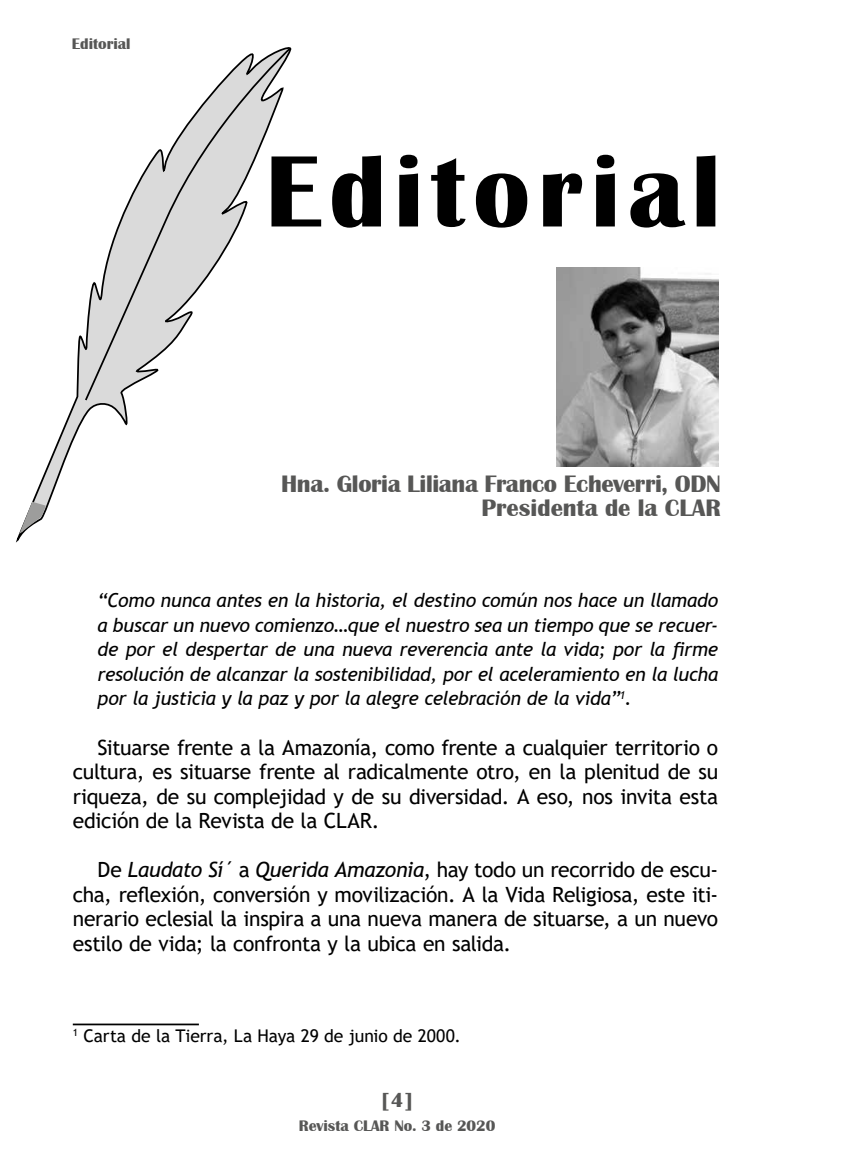
<style>
.page{position:relative;width:844px;height:1166px;background:#fff}
.page>*{position:absolute;margin:0;border:0;box-sizing:border-box;transform-origin:0 0}
.t1{font:700 105px "Britannic";letter-spacing:.075em;color:#000}
.t2{font:700 24.5px/24.5px "Britannic";letter-spacing:-.015em;color:#575756;text-align:right}
.t3{font:21px/24.5px "Trebuchet MS";letter-spacing:-.015em;color:#000;text-align:justify}
.t4{font:700 21px "Britannic";color:#575756}
.t5{font:italic 19.25px/24.5px "Trebuchet MS";letter-spacing:-.015em;color:#000;text-align:justify}
.t6{font:17.5px "Trebuchet MS";color:#000}
.t7{font:700 15.75px "Britannic";color:#575756}
.s1{font-style:italic}
</style>
<div class="page">
<svg style="left:16px;top:48px;width:276px;height:495px"></svg>
<svg style="left:19px;top:502px;width:27px;height:32px"></svg>
<hr style="left:73px;top:1023px;width:126px;height:2px;background:#000">
<svg style="left:84px;top:47px;width:207px;height:355px"></svg>
<img style="left:556px;top:268px;width:162px;height:198px">
<p class="t7" style="left:72px;top:35px;width:60px">Editorial</p>
<h1 class="t1" style="left:265px;top:132px;width:456px">Editorial</h1>
<p class="t2" style="left:281px;top:472px;width:441px">Hna. Gloria Liliana Franco Echeverri, ODN<br>Presidenta de la CLAR</p>
<p class="t5" style="left:98px;top:588px;width:622px">“Como nunca antes en la historia, el destino común nos hace un llamado a buscar un nuevo comienzo…que el nuestro sea un tiempo que se recuer&shy;de por el despertar de una nueva reverencia ante la vida; por la firme resolución de alcanzar la sostenibilidad, por el aceleramiento en la lucha por la justicia y la paz y por la alegre celebración de la vida”<sup>1</sup>.</p>
<p class="t3" style="left:73px;top:735px;width:646px;text-indent:25px">Situarse frente a la Amazonía, como frente a cualquier territorio o cultura, es situarse frente al radicalmente otro, en la plenitud de su riqueza, de su complejidad y de su diversidad. A eso, nos invita esta edición de la Revista de la CLAR.</p>
<p class="t3" style="left:73px;top:857px;width:646px;text-indent:25px">De <span class="s1">Laudato Sí´</span> a <span class="s1">Querida Amazonia</span>, hay todo un recorrido de escu&shy;cha, reflexión, conversión y movilización. A la Vida Religiosa, este iti&shy;nerario eclesial la inspira a una nueva manera de situarse, a un nuevo estilo de vida; la confronta y la ubica en salida.</p>
<p class="t6" style="left:73px;top:1024px;width:389px"><sup>1</sup> Carta de la Tierra, La Haya 29 de junio de 2000.</p>
<p class="t4" style="left:380px;top:1087px;width:36px">[4]</p>
<p class="t7" style="left:299px;top:1117px;width:198px">Revista CLAR No. 3 de 2020</p>
</div>
